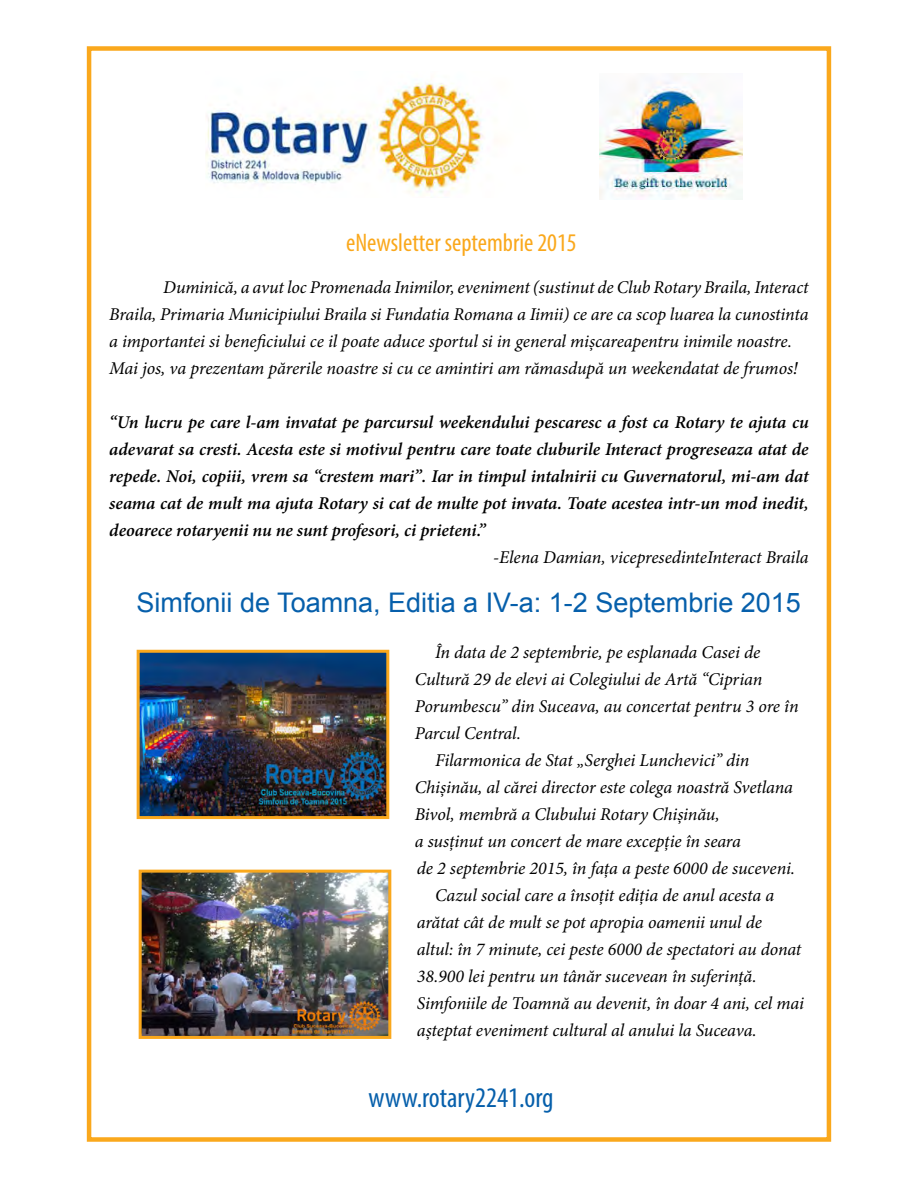
<style>
.page{position:relative;width:918px;height:1188px;background:#fff}
.page>*{position:absolute;margin:0;border:0;box-sizing:border-box;transform-origin:0 0}
.t1{font:condensed 28.5px "Myriad Pro";color:#065fab}
.t2{font:27px "Arial";color:#065fab}
.t3{font:condensed 25.5px "Myriad Pro";color:#faa81c}
.t4{font:italic 18px/27px "Minion Pro";letter-spacing:-.01em;color:#000}
.t5{font:italic 600 18px/27px "Minion Pro";letter-spacing:-.005em;color:#000;text-align:justify}
</style>
<div class="page">
<div style="left:87px;top:46px;width:744px;height:1096px;border:4px solid #faa81c"></div>
<img style="left:206px;top:82px;width:277px;height:111px">
<img style="left:599px;top:82px;width:143px;height:118px">
<img style="left:141px;top:654px;width:244px;height:161px">
<div style="left:137px;top:650px;width:252px;height:169px;border:3px solid #faa81c"></div>
<img style="left:143px;top:874px;width:244px;height:161px">
<div style="left:139px;top:870px;width:252px;height:169px;border:3px solid #faa81c"></div>
<h3 class="t3" style="left:346px;top:227px;width:232px">eNewsletter septembrie 2015</h3>
<p class="t4" style="left:109px;top:274px;width:701px;text-indent:54px">Duminică, a avut loc Promenada Inimilor, eveniment (sustinut de Club Rotary Braila, Interact Braila, Primaria Municipiului Braila si Fundatia Romana a Iimii) ce are ca scop luarea la cunostinta a importantei si beneficiului ce il poate aduce sportul si in general mișcareapentru inimile noastre.<br>Mai jos, va prezentam părerile noastre si cu ce amintiri am rămasdupă un weekendatat de frumos!</p>
<p class="t5" style="left:109px;top:409px;width:701px">“Un lucru pe care l-am invatat pe parcursul weekendului pescaresc a fost ca Rotary te ajuta cu adevarat sa cresti. Acesta este si motivul pentru care toate cluburile Interact progreseaza atat de repede. Noi, copiii, vrem sa “crestem mari”. Iar in timpul intalnirii cu Guvernatorul, mi-am dat seama cat de mult ma ajuta Rotary si cat de multe pot invata. Toate acestea intr-un mod inedit, deoarece rotaryenii nu ne sunt profesori, ci prieteni.”</p>
<p class="t4" style="left:493px;top:544px;width:317px">-Elena Damian, vicepresedinteInteract Braila</p>
<h2 class="t2" style="left:137px;top:585px;width:666px">Simfonii de Toamna, Editia a IV-a: 1-2 Septembrie 2015</h2>
<p class="t4" style="left:435px;top:638px;width:327px">În data de 2 septembrie, pe esplanada Casei de</p>
<p class="t4" style="left:415px;top:665px;width:349px">Cultură 29 de elevi ai Colegiului de Artă “Ciprian</p>
<p class="t4" style="left:415px;top:692px;width:385px">Porumbescu” din Suceava, au concertat pentru 3 ore în</p>
<p class="t4" style="left:415px;top:719px;width:108px">Parcul Central.</p>
<p class="t4" style="left:435px;top:746px;width:316px">Filarmonica de Stat „Serghei Lunchevici” din</p>
<p class="t4" style="left:415px;top:773px;width:380px">Chișinău, al cărei director este colega noastră Svetlana</p>
<p class="t4" style="left:415px;top:800px;width:306px">Bivol, membră a Clubului Rotary Chișinău,</p>
<p class="t4" style="left:415px;top:827px;width:328px">a susținut un concert de mare excepție în seara</p>
<p class="t4" style="left:417px;top:854px;width:380px">de 2 septembrie 2015, în fața a peste 6000 de suceveni.</p>
<p class="t4" style="left:435px;top:881px;width:341px">Cazul social care a însoțit ediția de anul acesta a</p>
<p class="t4" style="left:417px;top:908px;width:347px">arătat cât de mult se pot apropia oamenii unul de</p>
<p class="t4" style="left:417px;top:935px;width:386px">altul: în 7 minute, cei peste 6000 de spectatori au donat</p>
<p class="t4" style="left:417px;top:962px;width:341px">38.900 lei pentru un tânăr sucevean în suferință.</p>
<p class="t4" style="left:417px;top:989px;width:389px">Simfoniile de Toamnă au devenit, în doar 4 ani, cel mai</p>
<p class="t4" style="left:417px;top:1016px;width:341px">așteptat eveniment cultural al anului la Suceava.</p>
<h1 class="t1" style="left:368px;top:1080px;width:187px">www.rotary2241.org</h1>
</div>
